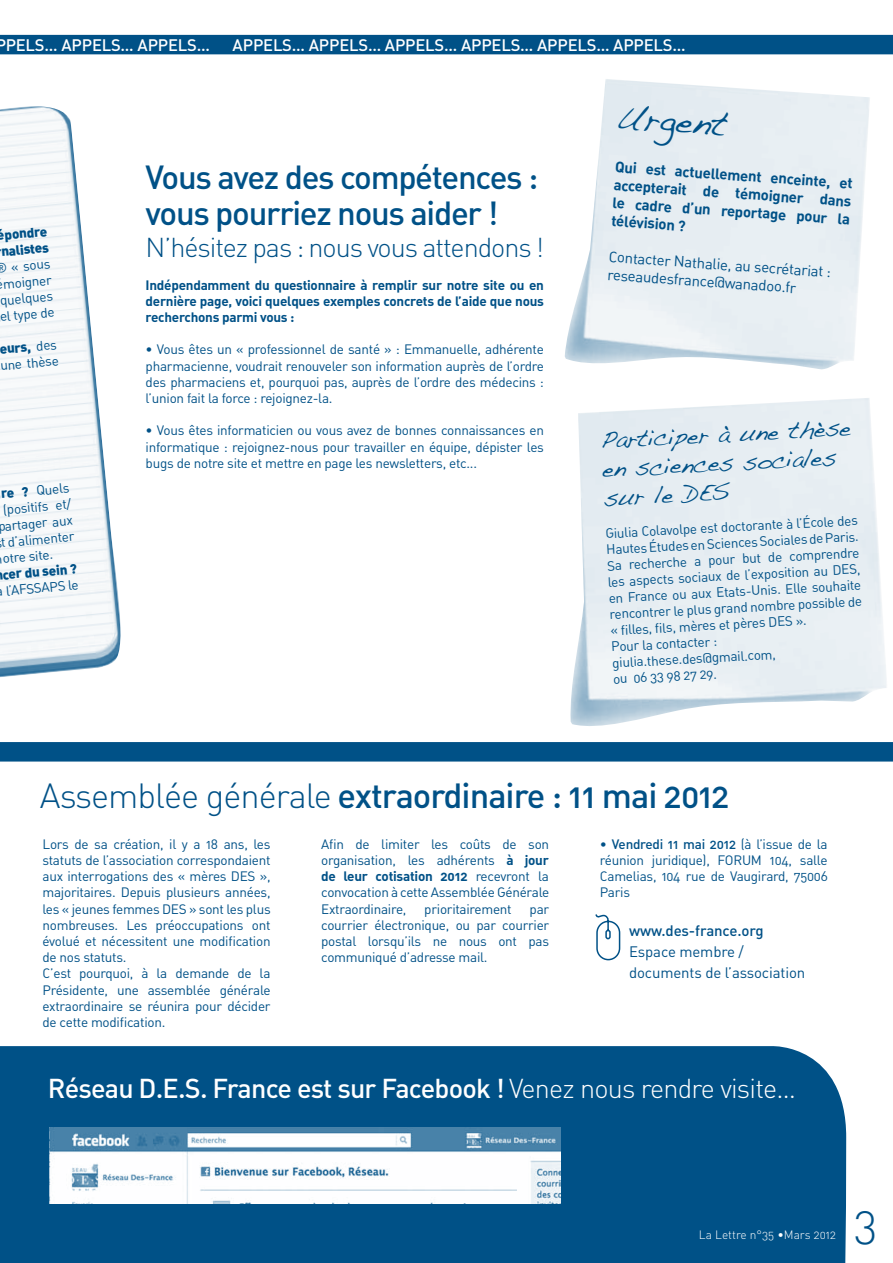
<style>
.page{position:relative;width:893px;height:1263px;background:#fff}
.page>*{position:absolute;margin:0;border:0;box-sizing:border-box;transform-origin:0 0}
.t1{font:46.5px "DIN Light Alternate";color:#005187}
.t2{font:35.1px "Handwriting Dakota";color:#005187}
.t3{font:34.5px "DIN Medium Alternate";letter-spacing:-.03em;color:#005187}
.t4{font:33px/36px "DIN Medium Alternate";letter-spacing:-.04em;color:#005187}
.t5{font:27px "DIN Medium Alternate";letter-spacing:-.03em;color:#fff}
.t6{font:27px "DIN Light Alternate";letter-spacing:-.04em;color:#005187}
.t7{font:24px/28.8px "Handwriting Dakota";color:#005187}
.t8{font:16.5px "DIN Medium Alternate";letter-spacing:-.01em;color:#fff}
.t9{font:15px/18px "DIN Regular Alternate";letter-spacing:-.01em;color:#005187}
.t10{font:15px/18px "DIN Bold Alternate";color:#005187;text-align:justify}
.t11{font:15px "DIN Medium Alternate";letter-spacing:-.01em;color:#005187}
.t12{font:13.5px/16.2px "DIN Regular Alternate";letter-spacing:-.02em;color:#005187}
.t13{font:13.5px/16.2px "DIN Bold Alternate";letter-spacing:-.02em;color:#005187;text-align:justify}
.t14{font:13.5px/16.2px "DIN Black Alternate";color:#005187}
.t15{font:13.5px "DIN Medium Alternate";letter-spacing:-.02em;color:#005187}
.t16{font:12px "DIN Light Alternate";color:#fff}
.s1{font-family:"DIN Regular Alternate"}
.s2{font-family:"DIN Black Alternate"}
.s3{font-family:"DIN Light Alternate"}
.s4{font-family:"DIN Bold Alternate"}
</style>
<div class="page">
<div style="left:0;top:1046px;width:847px;height:217px;background:#005187"></div>
<img style="left:0;top:106px;width:121px;height:571px">
<div style="left:0;top:742px;width:892px;height:19px;background:#005187"></div>
<div style="left:0;top:35px;width:892px;height:19px;background:#005187"></div>
<img style="left:570px;top:398px;width:317px;height:328px">
<img style="left:565px;top:79px;width:305px;height:290px">
<img style="left:50px;top:1128px;width:510px;height:75px">
<svg style="left:595px;top:914px;width:26px;height:47px"></svg>
<p class="t8" style="left:-5px;top:37px;width:216px">PPELS… APPELS… APPELS…</p>
<p class="t8" style="left:233px;top:37px;width:455px">APPELS… APPELS… APPELS… APPELS… APPELS… APPELS…</p>
<p class="t14" style="left:-3px;top:228px;width:52px;rotate:-5deg">épondre nalistes</p>
<p class="t12" style="left:-6px;top:261px;width:57px;text-align:center;rotate:-5deg">® « sous moigner quelques el type de</p>
<p class="t14" style="left:-1px;top:342px;width:59px;rotate:-5deg">eurs, <span class="s1">des</span></p>
<p class="t12" style="left:0;top:358px;width:60px;rotate:-5deg">une thèse</p>
<p class="t12" style="left:0;top:486px;width:70px;rotate:-5deg"><span class="s2">re ?</span> Quels</p>
<p class="t12" style="left:2px;top:503px;width:70px;rotate:-5deg">(positifs et/</p>
<p class="t12" style="left:-3px;top:519px;width:77px;rotate:-5deg">partager aux</p>
<p class="t12" style="left:0;top:535px;width:75px;rotate:-5deg">t d’alimenter</p>
<p class="t12" style="left:2px;top:551px;width:52px;rotate:-5deg">otre site.</p>
<p class="t14" style="left:2px;top:567px;width:76px;rotate:-5deg">cer du sein ?</p>
<p class="t12" style="left:5px;top:584px;width:74px;rotate:-5deg">l’AFSSAPS le</p>
<h3 class="t4" style="left:146px;top:161px;width:394px">Vous avez des compétences : vous pourriez nous aider !</h3>
<h3 class="t6" style="left:146px;top:235px;width:400px">N’hésitez pas : nous vous attendons !</h3>
<p class="t13" style="left:146px;top:277px;width:400px">Indépendamment du questionnaire à remplir sur notre site ou en dernière page, voici quelques exemples concrets de l’aide que nous recherchons parmi vous :</p>
<p class="t12" style="left:146px;top:342px;width:400px;text-align:justify">• Vous êtes un « professionnel de santé » : Emmanuelle, adhérente pharmacienne, voudrait renouveler son information auprès de l’ordre des pharmaciens et, pourquoi pas, auprès de l’ordre des médecins : l’union fait la force : rejoignez-la.</p>
<p class="t12" style="left:146px;top:423px;width:400px;text-align:justify">• Vous êtes informaticien ou vous avez de bonnes connaissances en informatique : rejoignez-nous pour travailler en équipe, dépister les bugs de notre site et mettre en page les newsletters, etc...</p>
<h2 class="t2" style="left:618px;top:91px;width:113px;rotate:4deg">Urgent</h2>
<p class="t10" style="left:616px;top:158px;width:240px;rotate:4deg">Qui est actuellement enceinte, et accepterait de témoigner dans le cadre d’un reportage pour la télévision ?</p>
<p class="t9" style="left:609px;top:248px;width:224px;rotate:4deg">Contacter Nathalie, au secrétariat : reseaudesfrance@wanadoo.fr</p>
<h3 class="t7" style="left:600px;top:426px;width:252px;rotate:-3deg">Participer à une thèse en sciences sociales sur le DES</h3>
<p class="t12" style="left:605px;top:526px;width:254px;rotate:-3deg">Giulia Colavolpe est doctorante à l’École des Hautes Études en Sciences Sociales de Paris.<br>Sa recherche a pour but de comprendre les aspects sociaux de l’exposition au DES, en France ou aux Etats-Unis. Elle souhaite rencontrer le plus grand nombre possible de « fi lles, fi ls, mères et pères DES ».<br>Pour la contacter : giulia.these.des@gmail.com,<br>ou 06 33 98 27 29.</p>
<h3 class="t3" style="left:40px;top:780px;width:691px"><span class="s3">Assemblée générale</span> extraordinaire : 11 mai 2012</h3>
<p class="t12" style="left:43px;top:837px;width:230px">Lors de sa création, il y a 18 ans, les statuts de l’association correspondaient aux interrogations des « mères DES », majoritaires. Depuis plusieurs années, les « jeunes femmes DES » sont les plus nombreuses. Les préoccupations ont évolué et nécessitent une modification de nos statuts.<br>C’est pourquoi, à la demande de la Présidente, une assemblée générale extraordinaire se réunira pour décider de cette modification.</p>
<p class="t12" style="left:321px;top:837px;width:229px">Afin de limiter les coûts de son organisation, les adhérents <span class="s4">à jour</span></p>
<p class="t13" style="left:321px;top:869px;width:229px">de leur cotisation 2012 <span class="s1">recevront la</span></p>
<p class="t12" style="left:321px;top:885px;width:230px">convocation à cette Assemblée Générale<br>Extraordinaire,</p>
<p class="t12" style="left:424px;top:901px;width:89px">prioritairement</p>
<p class="t12" style="left:321px;top:901px;width:230px;text-align:justify;text-indent:208px">par courrier électronique, ou par courrier postal lorsqu’ils ne nous ont pas communiqué d’adresse mail.</p>
<p class="t15" style="left:600px;top:838px;width:229px"><span class="s1">•</span> Vendredi 11 mai 2012 <span class="s1">(à l’issue de la</span></p>
<p class="t12" style="left:600px;top:853px;width:230px;text-align:justify">réunion juridique), FORUM 104, salle Camelias, 104 rue de Vaugirard, 75006<br>Paris</p>
<p class="t11" style="left:629px;top:924px;width:136px">www.des-france.org</p>
<p class="t9" style="left:629px;top:942px;width:178px;line-height:21px">Espace membre / documents de l’association</p>
<h3 class="t5" style="left:48px;top:1076px;width:750px">Réseau D.E.S. France est sur Facebook ! <span class="s3">Venez nous rendre visite…</span></h3>
<p class="t16" style="left:699px;top:1229px;width:139px">La Lettre n°35 •Mars 2012</p>
<h1 class="t1" style="left:854px;top:1201px;width:25px">3</h1>
</div>
